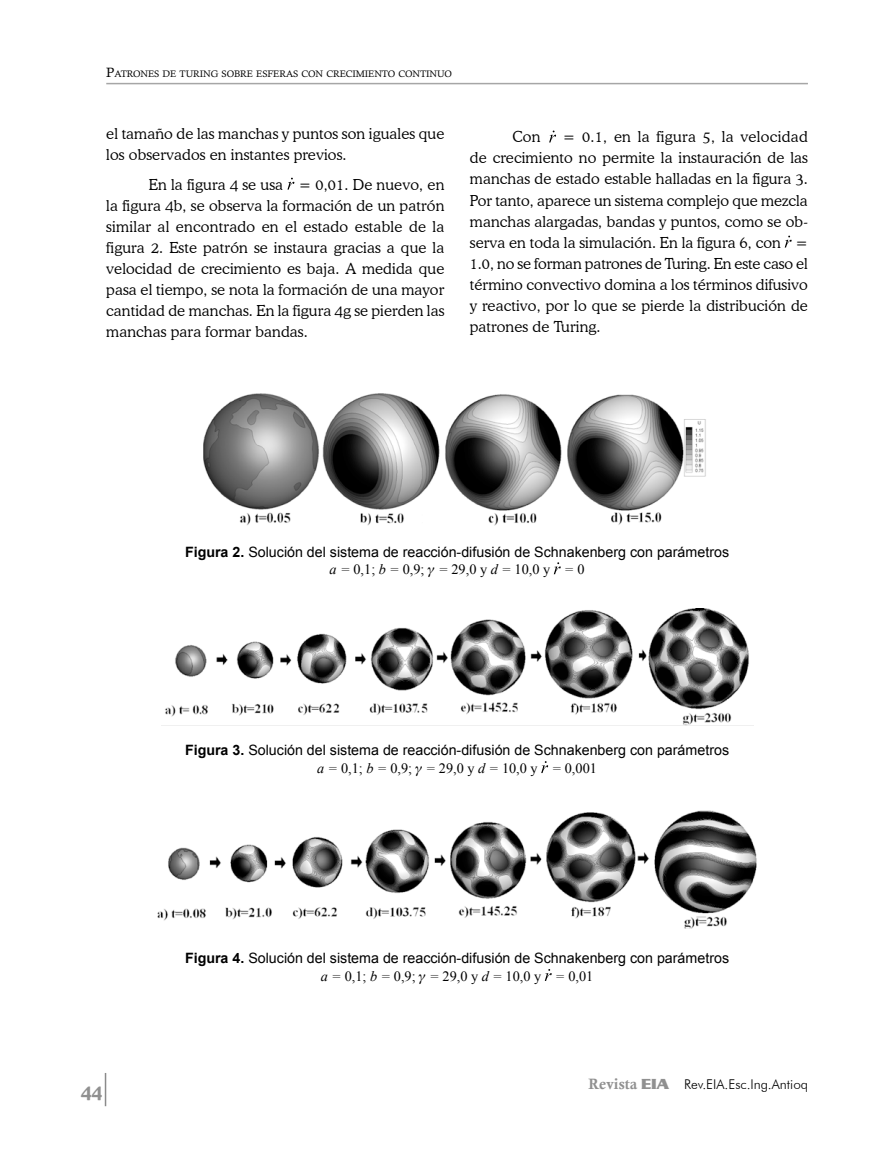
<style>
.page{position:relative;width:893px;height:1170px;background:#fff}
.page>*{position:absolute;margin:0;border:0;box-sizing:border-box;transform-origin:0 0}
.t1{font:700 18px "Cooper BT";color:#909090}
.t2{font:300 15px/21px "Cooper BT";letter-spacing:.01em;color:#000;text-align:justify}
.t3{font:14.25px "Arial";color:#000}
.t4{font:14.25px "Times New Roman";color:#000}
.t5{font:300 13.5px "Futura BT";color:#000}
.t6{font:9.45px "Calisto";letter-spacing:-.015em;color:#000}
.s1{font-size:13.5px}
.s2{font-weight:700}
.s3{font-style:italic}
.s4{font-family:"Calis MT Bol";font-weight:400;font-size:15px;color:#909090}
.s5{font-family:"Serpentine D";font-weight:700;font-size:15px;color:#909090}
</style>
<div class="page">
<hr style="left:106px;top:83px;width:702px;height:1px;background:#a6a6a6">
<hr style="left:105px;top:1072px;width:1px;height:34px;background:#8b8b8b">
<svg style="left:287px;top:178px;width:7px;height:11px"></svg>
<svg style="left:549px;top:131px;width:7px;height:11px"></svg>
<svg style="left:785px;top:236px;width:7px;height:11px"></svg>
<img style="left:203px;top:393px;width:503px;height:133px">
<svg style="left:554px;top:562px;width:7px;height:12px"></svg>
<img style="left:165px;top:609px;width:584px;height:116px">
<svg style="left:541px;top:761px;width:7px;height:12px"></svg>
<img style="left:157px;top:811px;width:600px;height:117px">
<svg style="left:545px;top:969px;width:7px;height:11px"></svg>
<p class="t6" style="left:106px;top:69px;width:347px"><span class="s1">P</span>ATRONES DE TURING SOBRE ESFERAS CON CRECIMIENTO CONTINUO</p>
<p class="t2" style="left:106px;top:123px;width:340px">el tamaño de las manchas y puntos son iguales que los observados en instantes previos.</p>
<p class="t2" style="left:106px;top:174px;width:340px;text-indent:43px">En la figura 4 se usa = 0,01. De nuevo, en la figura 4b, se observa la formación de un patrón similar al encontrado en el estado estable de la figura 2. Este patrón se instaura gracias a que la velocidad de crecimiento es baja. A medida que pasa el tiempo, se nota la formación de una mayor cantidad de manchas. En la figura 4g se pierden las manchas para formar bandas.</p>
<p class="t2" style="left:470px;top:126px;width:340px;text-indent:93px">= 0.1, en la figura 5, la velocidad de crecimiento no permite la instauración de las manchas de estado estable halladas en la figura 3.<br>Por tanto, aparece un sistema complejo que mezcla manchas alargadas, bandas y puntos, como se ob&shy;serva en toda la simulación. En la figura 6, con = 1.0, no se forman patrones de Turing. En este caso el término convectivo domina a los términos difusivo y reactivo, por lo que se pierde la distribución de patrones de Turing.</p>
<p class="t2" style="left:512px;top:126px;width:30px">Con</p>
<p class="t3" style="left:185px;top:542px;width:546px"><span class="s2">Figura 2.</span> Solución del sistema de reacción-difusión de Schnakenberg con parámetros</p>
<p class="t4" style="left:330px;top:560px;width:256px"><span class="s3">a =</span> 0,1; <span class="s3">b =</span> 0,9; <span class="s3">=</span> 29,0 y <span class="s3">d =</span> 10,0 y <span class="s3">=</span> 0</p>
<p class="t3" style="left:185px;top:741px;width:546px"><span class="s2">Figura 3.</span> Solución del sistema de reacción-difusión de Schnakenberg con parámetros</p>
<p class="t4" style="left:317px;top:758px;width:281px"><span class="s3">a =</span> 0,1; <span class="s3">b =</span> 0,9; <span class="s3">=</span> 29,0 y <span class="s3">d =</span> 10,0 y <span class="s3">=</span> 0,001</p>
<p class="t1" style="left:81px;top:1080px;width:23px">44</p>
<p class="t3" style="left:185px;top:948px;width:546px"><span class="s2">Figura 4.</span> Solución del sistema de reacción-difusión de Schnakenberg con parámetros</p>
<p class="t4" style="left:321px;top:966px;width:274px"><span class="s3">a =</span> 0,1; <span class="s3">b =</span> 0,9; <span class="s3">=</span> 29,0 y <span class="s3">d =</span> 10,0 y <span class="s3">=</span> 0,01</p>
<p class="t5" style="left:588px;top:1076px;width:221px"><span class="s4">Revista</span> <span class="s5">EIA</span> Rev.EIA.Esc.Ing.Antioq</p>
</div>
